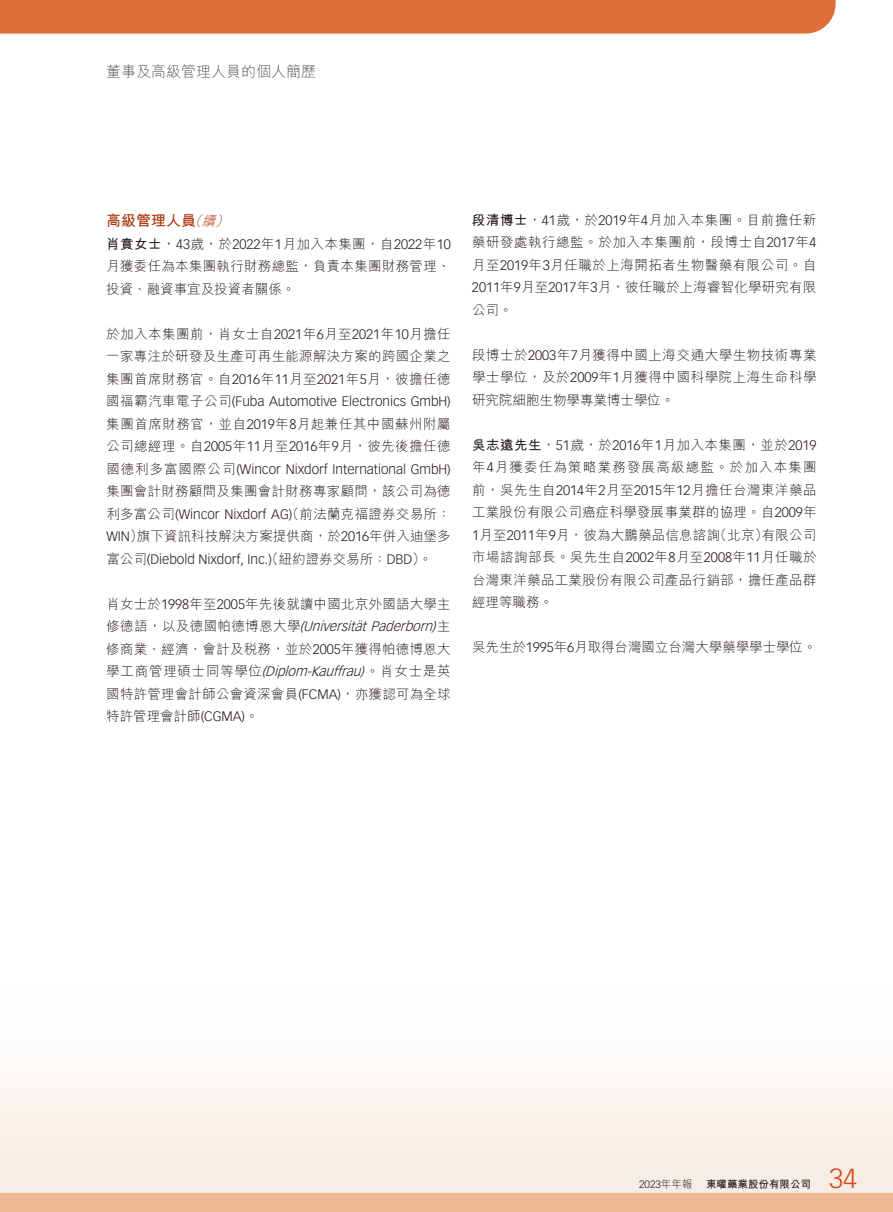
<style>
.page{position:relative;width:893px;height:1212px;background:#fff}
.page>*{position:absolute;margin:0;border:0;box-sizing:border-box;transform-origin:0 0}
.t1{font:300 27px "Vectora LT Std";color:#d64517}
.t2{font:300 15px "M Hei HK";color:#595857}
.t3{font:700 15px "M Hei HK";color:#aa340a}
.t4{font:300 13.5px/22.5px "M Hei HK";letter-spacing:.02em;color:#231916;text-align:justify}
.t5{font:300 13.5px/22.5px "Vectora LT Std";color:#231916}
.t6{font:italic 300 13.5px "Vectora LT Std";color:#231916}
.t7{font:300 13.5px/22.5px "M Hei HK";letter-spacing:.04em;color:#231916}
.t8{font:300 13.5px "M Hei HK";letter-spacing:-.005em;color:#231916}
.t9{font:italic 300 13.5px "M Hei HK";color:#aa340a}
.t10{font:700 10.5px "M Hei HK";color:#231916}
.t11{font:300 10.5px "Vectora LT Std";color:#231916}
.s1{font-weight:700}
.s2{font-family:"Vectora LT Std"}
.s3{font-family:"M Hei HK"}
.s4{font-family:"Vectora LT Std";font-style:italic}
.s5{font-family:"M Hei HK";font-style:normal}
</style>
<div class="page">
<div style="left:0;top:0;width:836px;height:34px;background:#de6e38"></div>
<div style="left:0;top:985px;width:893px;height:214px;background:linear-gradient(to right,#fbf6f2,#fbf6f2)"></div>
<div style="left:0;top:1193px;width:893px;height:19px;background:#efb996"></div>
<p class="t2" style="left:106px;top:61px;width:211px">董事及高級管理人員的個人簡歷</p>
<p class="t3" style="left:106px;top:210px;width:91px">高級管理人員</p>
<p class="t4" style="left:106px;top:232px;width:346px"><span class="s1">肖賁女士</span>，<span class="s2">43</span>歲，於<span class="s2">2022</span>年<span class="s2">1</span>月加入本集團，自<span class="s2">2022</span>年<span class="s2">10</span>月獲委任為本集團執行財務總監，負責本集團財務管理、投資、融資事宜及投資者關係。</p>
<p class="t4" style="left:106px;top:322px;width:346px">於加入本集團前，肖女士自<span class="s2">2021</span>年<span class="s2">6</span>月至<span class="s2">2021</span>年<span class="s2">10</span>月擔任一家專注於研發及生產可再生能源解決方案的跨國企業之集團首席財務官。自<span class="s2">2016</span>年<span class="s2">11</span>月至<span class="s2">2021</span>年月<span class="s2">5</span> ，彼擔任德</p>
<p class="t5" style="left:106px;top:390px;width:346px"><span class="s3">國福霸汽車電子公司</span>(Fuba Automotive Electronics GmbH(</p>
<p class="t7" style="left:106px;top:412px;width:346px">集團首席財務官，並自<span class="s2">2019</span>年<span class="s2">8</span>月起兼任其中國蘇州附屬公司總經理。自<span class="s2">2005</span>年<span class="s2">11</span>月至<span class="s2">2016</span>年月<span class="s2">9</span> ，彼先後擔任德</p>
<p class="t5" style="left:106px;top:458px;width:346px"><span class="s3">國德利多富國際公司</span>(Wincor Nixdorf International GmbH(</p>
<p class="t4" style="left:106px;top:480px;width:346px;text-align:right">集團會計財務顧問及集團會計財務專家顧問，該公司為德<span class="s2">)</span>（前法蘭克福證券交易所：</p>
<p class="t9" style="left:202px;top:212px;width:20px">續</p>
<p class="t9" style="left:188px;top:212px;width:20px">（</p>
<p class="t9" style="left:215px;top:212px;width:20px">(</p>
<p class="t5" style="left:106px;top:503px;width:184px"><span class="s3">利多富公司</span>(Wincor Nixdorf AG</p>
<p class="t4" style="left:137px;top:525px;width:315px">旗下資訊科技解決方案提供商，於<span class="s2">2016</span>年併入迪堡多</p>
<p class="t5" style="left:106px;top:525px;width:328px">WIN<span class="s3">）<br>富公司</span>(Diebold Nixdorf, Inc ) <span class="s3">（</span>. <span class="s3">紐約證券交易所：</span>DBD <span class="s3">。(</span></p>
<p class="t4" style="left:106px;top:592px;width:346px;text-align:right">肖女士於<span class="s2">1998</span>年至<span class="s2">2005</span>年先後就讀中國北京外國語大學主主<span class="s4">)</span></p>
<p class="t6" style="left:106px;top:619px;width:331px"><span class="s5">修德語，以及德國帕德博恩大學</span> Universität Paderborn</p>
<p class="t6" style="left:300px;top:619px;width:9px">(</p>
<p class="t4" style="left:106px;top:637px;width:346px;text-align:right">修商業、經濟、會計及稅務，並於<span class="s2">2005</span>年獲得帕德博恩大<span class="s4">)</span>。肖女士是英</p>
<p class="t6" style="left:106px;top:664px;width:260px"><span class="s5">學工商管理碩士同等學位</span> Diplom Kauffrau</p>
<p class="t6" style="left:262px;top:664px;width:9px">(</p>
<p class="t4" style="left:106px;top:682px;width:346px">國特許管理會計師公會資深會員<span class="s2">(FCMA</span> ，<span class="s2">)</span> 亦獲認可為全球特許管理會計師<span class="s2">(CGMA</span> 。<span class="s2">(</span></p>
<p class="t6" style="left:307px;top:664px;width:10px">-</p>
<p class="t4" style="left:472px;top:208px;width:346px"><span class="s1">段清博士</span>，<span class="s2">41</span>歲，於<span class="s2">2019</span>年<span class="s2">4</span>月加入本集團。目前擔任新藥研發處執行總監。於加入本集團前，段博士自<span class="s2">2017</span>年<span class="s2">4</span>月至<span class="s2">2019</span>年<span class="s2">3</span>月任職於上海開拓者生物醫藥有限公司。自<span class="s2">2011</span>年<span class="s2">9</span>月至<span class="s2">2017</span>年月<span class="s2">3</span> ，彼任職於上海睿智化學研究有限公司。</p>
<p class="t4" style="left:472px;top:343px;width:346px">段博士於<span class="s2">2003</span>年<span class="s2">7</span>月獲得中國上海交通大學生物技術專業學士學位，及於<span class="s2">2009</span>年<span class="s2">1</span>月獲得中國科學院上海生命科學研究院細胞生物學專業博士學位。</p>
<p class="t4" style="left:472px;top:433px;width:346px;text-align:right"><span class="s1">吳志遠先生</span>，<span class="s2">51</span>歲，於<span class="s2">2016</span>年<span class="s2">1</span>月加入本集團，並於<span class="s2">2019</span>年<span class="s2">4</span>月獲委任為策略業務發展高級總監。於加入本集團前，吳先生自<span class="s2">2014</span>年<span class="s2">2</span>月至<span class="s2">2015</span>年<span class="s2">12</span>月擔任台灣東洋藥品工業股份有限公司癌症科學發展事業群的協理。自<span class="s2">2009</span>年有限公司</p>
<p class="t4" style="left:714px;top:523px;width:56px">（北京）</p>
<p class="t4" style="left:472px;top:523px;width:346px;text-align:left"><span class="s2">1</span>月至<span class="s2">2011</span>年月<span class="s2">9</span> ，彼為大鵬藥品信息諮詢<br>市場諮詢部長。吳先生自<span class="s2">2002</span>年<span class="s2">8</span>月至<span class="s2">2008</span>年<span class="s2">11</span>月任職於台灣東洋藥品工業股份有限公司產品行銷部，擔任產品群經理等職務。</p>
<p class="t8" style="left:472px;top:638px;width:346px">吳先生於<span class="s2">1995</span>年<span class="s2">6</span>月取得台灣國立台灣大學藥學學士學位。</p>
<p class="t11" style="left:639px;top:1178px;width:55px">2023<span class="s3">年年報</span></p>
<p class="t10" style="left:706px;top:1177px;width:106px">東曜藥業股份有限公司</p>
<h1 class="t1" style="left:829px;top:1162px;width:30px">34</h1>
</div>
